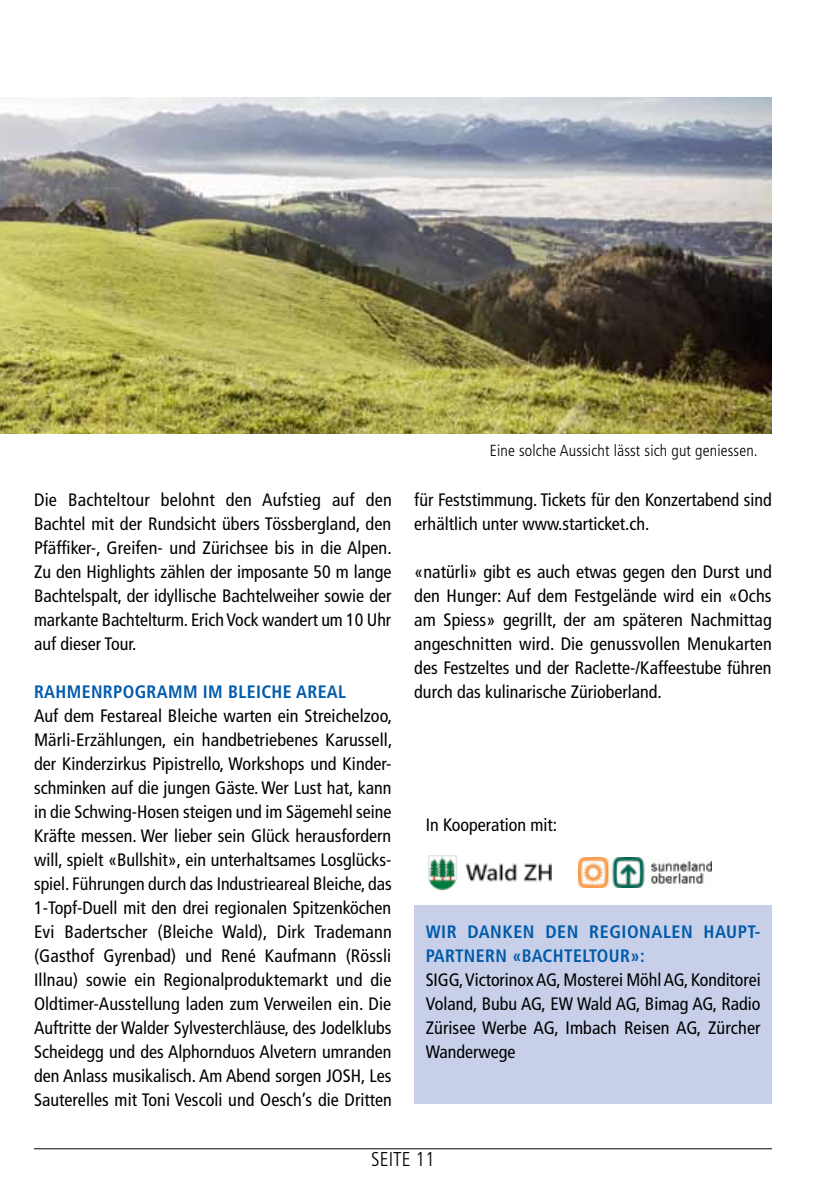
<style>
.page{position:relative;width:840px;height:1191px;background:#fff}
.page>*{position:absolute;margin:0;border:0;box-sizing:border-box;transform-origin:0 0}
.t1{font:300 condensed 20px "Frutiger LT Std";color:#000}
.t2{font:condensed 18px/24px "Frutiger LT Std";color:#000;text-align:justify}
.t3{font:700 condensed 18px/24px "Frutiger LT Std";letter-spacing:.02em;color:#005baa}
.t4{font:300 condensed 16px "Frutiger LT Std";letter-spacing:.01em;color:#000}
</style>
<div class="page">
<svg style="left:89px;top:97px;width:683px;height:22px"></svg>
<hr style="left:34px;top:1148px;width:737px;height:1px;background:#000">
<img style="left:0;top:98px;width:771px;height:336px">
<div style="left:414px;top:905px;width:357px;height:198px;background:#c7cfe9"></div>
<img style="left:578px;top:857px;width:133px;height:30px">
<img style="left:428px;top:855px;width:122px;height:35px">
<p class="t2" style="left:34px;top:487px;width:359px">Die Bachteltour belohnt den Aufstieg auf den Bachtel mit der Rundsicht übers Tössbergland, den Pfäffiker-, Greifen- und Zürichsee bis in die Alpen.<br>Zu den Highlights zählen der imposante 50 m lange Bachtelspalt, der idyllische Bachtelweiher sowie der markante Bachtelturm. Erich Vock wandert um 10 Uhr auf dieser Tour.</p>
<p class="t3" style="left:34px;top:679px;width:313px">RAHMENRPOGRAMM IM BLEICHE AREAL</p>
<p class="t2" style="left:34px;top:703px;width:359px">Auf dem Festareal Bleiche warten ein Streichelzoo, Märli-Erzählungen, ein handbetriebenes Karussell, der Kinderzirkus Pipistrello, Workshops und Kinder&shy;schminken auf die jungen Gäste. Wer Lust hat, kann in die Schwing-Hosen steigen und im Sägemehl seine Kräfte messen. Wer lieber sein Glück herausfordern will, spielt «Bullshit», ein unterhaltsames Losglücks&shy;spiel. Führungen durch das Industrieareal Bleiche, das 1-Topf-Duell mit den drei regionalen Spitzenköchen Evi Badertscher (Bleiche Wald), Dirk Trademann (Gasthof Gyrenbad) und René Kaufmann (Rössli Illnau) sowie ein Regionalproduktemarkt und die Oldtimer-Ausstellung laden zum Verweilen ein. Die Auftritte der Walder Sylvesterchläuse, des Jodelklubs Scheidegg und des Alphornduos Alvetern umranden den Anlass musikalisch. Am Abend sorgen JOSH, Les Sauterelles mit Toni Vescoli und Oesch’s die Dritten</p>
<p class="t4" style="left:489px;top:442px;width:269px">Eine solche Aussicht lässt sich gut geniessen.</p>
<p class="t2" style="left:414px;top:487px;width:359px">für Feststimmung. Tickets für den Konzertabend sind erhältlich unter www.starticket.ch.</p>
<p class="t2" style="left:414px;top:559px;width:359px">«natürli» gibt es auch etwas gegen den Durst und den Hunger: Auf dem Festgelände wird ein «Ochs am Spiess» gegrillt, der am späteren Nachmittag angeschnitten wird. Die genussvollen Menukarten des Festzeltes und der Raclette-/Kaffeestube führen durch das kulinarische Zürioberland.</p>
<p class="t2" style="left:425px;top:813px;width:133px">In Kooperation mit:</p>
<p class="t3" style="left:425px;top:919px;width:336px">WIR DANKEN DEN REGIONALEN HAUPT-<br>PARTNERN «BACHTELTOUR»:</p>
<p class="t2" style="left:425px;top:967px;width:336px">SIGG, Victorinox AG, Mosterei Möhl AG, Konditorei Voland, Bubu AG, EW Wald AG, Bimag AG, Radio Zürisee Werbe AG, Imbach Reisen AG, Zürcher Wanderwege</p>
<p class="t1" style="left:371px;top:1147px;width:65px">SEITE 11</p>
</div>
